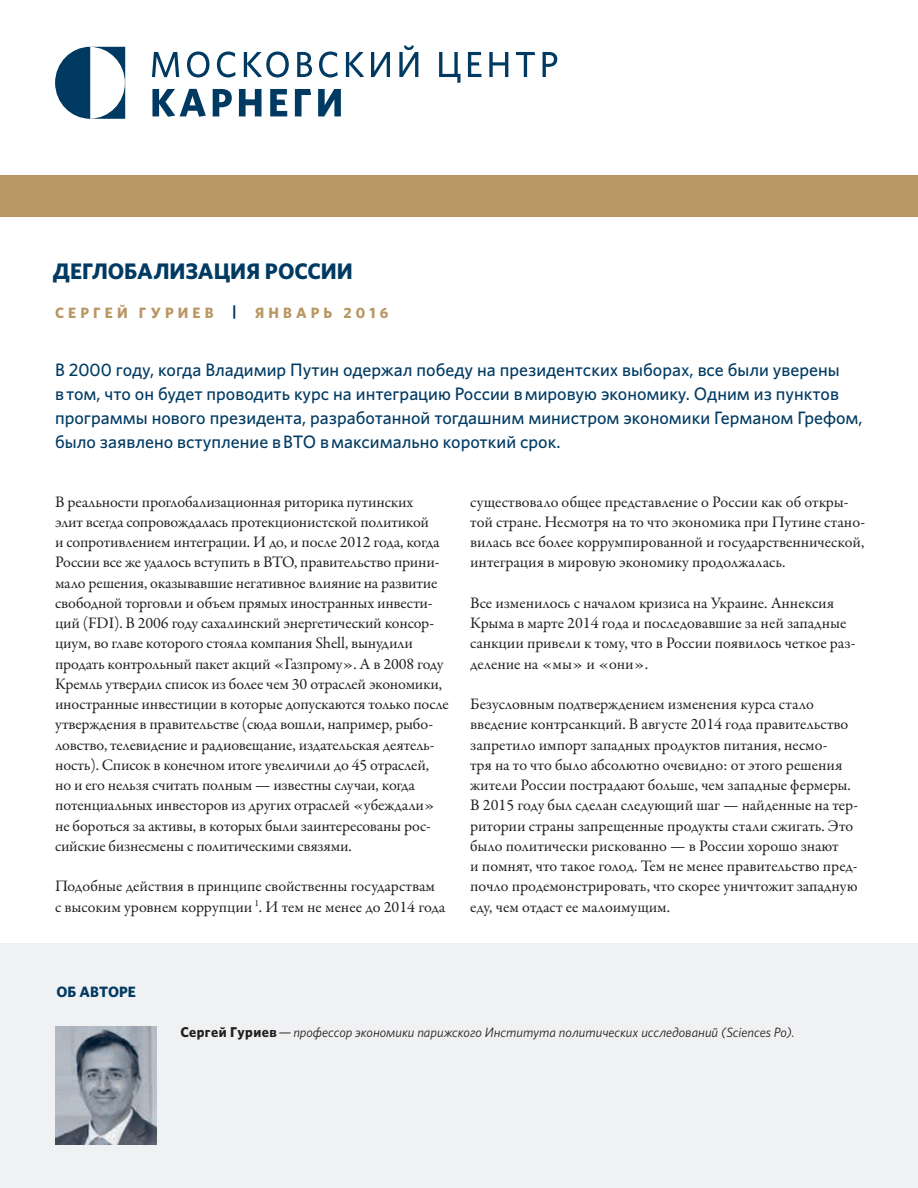
<style>
.page{position:relative;width:918px;height:1188px;background:#fff}
.page>*{position:absolute;margin:0;border:0;box-sizing:border-box;transform-origin:0 0}
.t1{font:700 22.5px "Whitney";color:#003a62}
.Intro_Paragraph{font:500 18px/24px "Whitney";color:#003a62}
.Body_Text{font:16.2px/20.2px "Garamond Premr Pro";letter-spacing:-.01em;color:#231f20}
.Author_and_Date{font:700 15px "Whitney";letter-spacing:.275em;color:#b99764}
.t2{font:700 15px "Whitney";letter-spacing:.005em;color:#003a62}
.About_the_Author_Tex{font:italic 13.5px "Whitney";color:#231f20}
.s1{color:#003a62}
.s2{font-weight:700;font-style:normal;font-size:14.25px}
.s3{font-size:14.25px}
</style>
<div class="page">
<div style="left:0;top:943px;width:918px;height:245px;background:#f0f1f2"></div>
<svg style="left:55px;top:47px;width:70px;height:72px"></svg>
<svg style="left:152px;top:52px;width:27px;height:25px"></svg>
<svg style="left:187px;top:51px;width:22px;height:26px"></svg>
<svg style="left:217px;top:51px;width:19px;height:26px"></svg>
<svg style="left:244px;top:51px;width:45px;height:26px"></svg>
<svg style="left:297px;top:52px;width:15px;height:25px"></svg>
<svg style="left:319px;top:51px;width:19px;height:26px"></svg>
<svg style="left:346px;top:52px;width:18px;height:25px"></svg>
<svg style="left:371px;top:52px;width:19px;height:25px"></svg>
<svg style="left:399px;top:45px;width:19px;height:32px"></svg>
<svg style="left:439px;top:52px;width:22px;height:31px"></svg>
<svg style="left:468px;top:52px;width:13px;height:25px"></svg>
<svg style="left:489px;top:52px;width:19px;height:25px"></svg>
<svg style="left:516px;top:52px;width:19px;height:25px"></svg>
<svg style="left:543px;top:52px;width:14px;height:25px"></svg>
<svg style="left:152px;top:89px;width:54px;height:28px"></svg>
<svg style="left:213px;top:89px;width:19px;height:27px"></svg>
<svg style="left:239px;top:89px;width:22px;height:27px"></svg>
<svg style="left:270px;top:89px;width:17px;height:27px"></svg>
<svg style="left:295px;top:89px;width:16px;height:27px"></svg>
<svg style="left:318px;top:89px;width:23px;height:27px"></svg>
<div style="left:0;top:176px;width:918px;height:41px;background:#b99764"></div>
<img style="left:55px;top:1026px;width:102px;height:118px">
<p class="t1" style="left:53px;top:256px;width:302px">ДЕГЛОБАЛИЗАЦИЯ РОССИИ</p>
<p class="Author_and_Date" style="left:55px;top:303px;width:335px">СЕРГЕЙ ГУРИЕВ <span class="s1">|</span> ЯНВАРЬ 2016</p>
<p class="Intro_Paragraph" style="left:55px;top:358px;width:809px">В 2000 году, когда Владимир Путин одержал победу на президентских выборах, все были уверены<br>в том, что он будет проводить курс на интеграцию России в мировую экономику. Одним из пунктов программы нового президента, разработанной тогдашним министром экономики Германом Грефом, было заявлено вступление в ВТО в максимально короткий срок.</p>
<p class="Body_Text" style="left:55px;top:492px;width:395px">В реальности проглобализационная риторика путинских<br>элит всегда сопровождалась протекционистской политикой<br>и сопротивлением интеграции. И до, и после 2012 года, когда России все же удалось вступить в ВТО, правительство прини&shy;мало решения, оказывавшие негативное влияние на развитие свободной торговли и объем прямых иностранных инвести&shy;ций (FDI). В 2006 году сахалинский энергетический консор&shy;циум, во главе которого стояла компания Shell, вынудили продать контрольный пакет акций «Газпрому». А в 2008 году Кремль утвердил список из более чем 30 отраслей экономики, иностранные инвестиции в которые допускаются только после утверждения в правительстве (сюда вошли, например, рыбо&shy;ловство, телевидение и радиовещание, издательская деятель&shy;ность). Список в конечном итоге увеличили до 45 отраслей, но и его нельзя считать полным — известны случаи, когда потенциальных инвесторов из других отраслей «убеждали» не бороться за активы, в которых были заинтересованы рос&shy;сийские бизнесмены с политическими связями.</p>
<p class="Body_Text" style="left:55px;top:877px;width:392px">Подобные действия в принципе свойственны государствам с высоким уровнем коррупции <sup>1</sup>. И тем не менее до 2014 года</p>
<p class="Body_Text" style="left:470px;top:492px;width:396px">существовало общее представление о России как об откры&shy;той стране. Несмотря на то что экономика при Путине стано&shy;вилась все более коррумпированной и государственнической, интеграция в мировую экономику продолжалась.</p>
<p class="Body_Text" style="left:470px;top:593px;width:387px">Все изменилось с началом кризиса на Украине. Аннексия Крыма в марте 2014 года и последовавшие за ней западные санкции привели к тому, что в России появилось четкое раз&shy;деление на «мы» и «они».</p>
<p class="Body_Text" style="left:470px;top:694px;width:389px">Безусловным подтверждением изменения курса стало введение контрсанкций. В августе 2014 года правительство запретило импорт западных продуктов питания, несмо-<br>тря на то что было абсолютно очевидно: от этого решения жители России пострадают больше, чем западные фермеры.<br>В 2015 году был сделан следующий шаг — найденные на тер&shy;ритории страны запрещенные продукты стали сжигать. Это было политически рискованно — в России хорошо знают<br>и помнят, что такое голод. Тем не менее правительство пред&shy;почло продемонстрировать, что скорее уничтожит западную еду, чем отдаст ее малоимущим.</p>
<p class="t2" style="left:57px;top:982px;width:81px">ОБ АВТОРЕ</p>
<p class="About_the_Author_Tex" style="left:180px;top:1024px;width:616px"><span class="s2">Сергей Гуриев</span> <span class="s3">—</span>профессор экономики парижского Института политических исследований (Sciences Po).</p>
</div>
